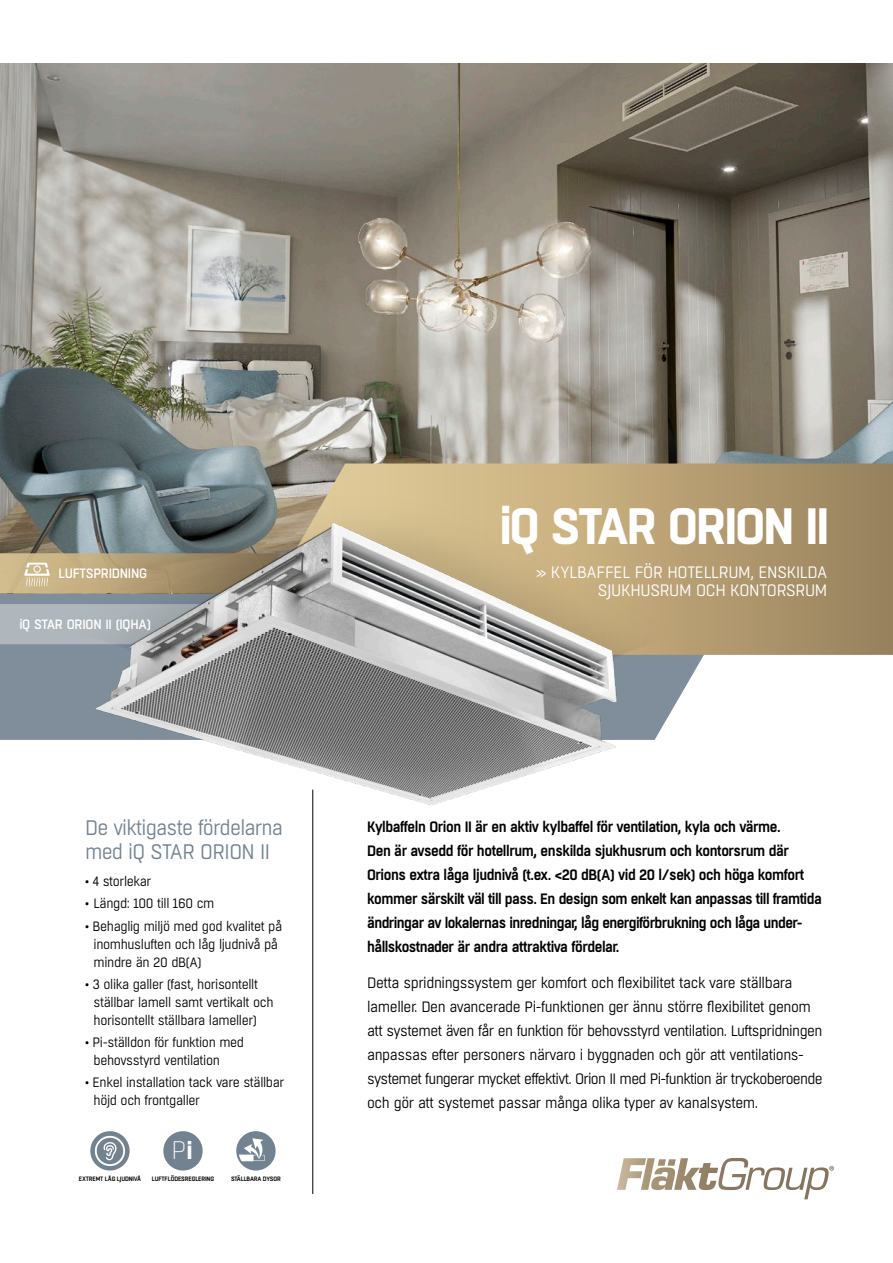
<style>
.page{position:relative;width:893px;height:1263px;background:#fff}
.page>*{position:absolute;margin:0;border:0;box-sizing:border-box;transform-origin:0 0}
.t1{font:700 51px "Boxed";letter-spacing:-.04em;color:#fff;scale:.95 1}
.t2{font:200 25.35px "Boxed";color:#fff}
.t3{font:21px/24px "Boxed";letter-spacing:-.04em;color:#728291;scale:.95 1}
.t4{font:16.5px/18px "Boxed";letter-spacing:-.02em;color:#fff;text-align:right;scale:.95 1}
.t5{font:15px/24px "Boxed";letter-spacing:-.03em;color:#000;scale:.95 1}
.t6{font:600 15px/24px "Boxed";letter-spacing:-.03em;color:#000;scale:.95 1}
.t7{font:13.5px/18px "Boxed";letter-spacing:-.03em;color:#000;scale:.95 1}
.t8{font:500 13.5px "Boxed";letter-spacing:-.02em;color:#fff;scale:.95 1}
.t9{font:600 6.3px "Boxed";letter-spacing:-.02em;color:#000;scale:.95 1}
.s1{font-weight:700;font-size:24.15px}
</style>
<div class="page">
<svg style="left:0;top:593px;width:704px;height:147px;fill:#808e9c"></svg>
<img style="left:0;top:64px;width:893px;height:489px">
<svg style="left:235px;top:463px;width:658px;height:192px;background:#ad9770"></svg>
<div style="left:0;top:604px;width:50px;height:40px;background:#afb7bc"></div>
<img style="left:50px;top:492px;width:632px;height:332px">
<svg style="left:0;top:553px;width:280px;height:40px;background:#b09d7a"></svg>
<hr style="left:313px;top:790px;width:1px;height:404px;background:#000">
<div style="left:236px;top:1131px;width:40px;height:39px;background:#728291;border-radius:50%"></div>
<svg style="left:238px;top:1138px;width:26px;height:23px"></svg>
<div style="left:163px;top:1131px;width:40px;height:39px;background:#728291;border-radius:50%"></div>
<svg style="left:90px;top:1131px;width:40px;height:39px"></svg>
<div style="left:95px;top:1136px;width:30px;height:30px;border:2px solid #fff;border-radius:50%"></div>
<svg style="left:104px;top:1142px;width:13px;height:18px"></svg>
<svg style="left:617px;top:1158px;width:217px;height:41px"></svg>
<p class="t8" style="left:59px;top:565px;width:95px">LUFTSPRIDNING</p>
<p class="t8" style="left:19px;top:616px;width:140px">iQ STAR ORION II (IQHA)</p>
<h3 class="t3" style="left:85px;top:816px;width:210px">De viktigaste fördelarna med iQ STAR ORION II</h3>
<p class="t7" style="left:85px;top:873px;width:71px">• 4 storlekar</p>
<p class="t7" style="left:85px;top:895px;width:138px">• Längd: 100 till 160 cm</p>
<p class="t7" style="left:94px;top:917px;width:200px;text-indent:-9px">• Behaglig miljö med god kvalitet på inomhusluften och låg ljudnivå på mindre än 20 dB(A)</p>
<p class="t7" style="left:94px;top:975px;width:191px;text-indent:-9px">• 3 olika galler (fast, horisontellt ställbar lamell samt vertikalt och horisontellt ställbara lameller)</p>
<p class="t7" style="left:94px;top:1034px;width:160px;text-indent:-9px">• Pi-ställdon för funktion med behovsstyrd ventilation</p>
<p class="t7" style="left:94px;top:1074px;width:202px;text-indent:-9px">• Enkel installation tack vare ställbar höjd och frontgaller</p>
<p class="t9" style="left:79px;top:1174px;width:67px">EXTREMT LÅG LJUDNIVÅ</p>
<h2 class="t2" style="left:171px;top:1135px;width:23px">P<span class="s1">i</span></h2>
<p class="t9" style="left:152px;top:1174px;width:67px">LUFTFLÖDESREGLERING</p>
<p class="t9" style="left:231px;top:1174px;width:54px">STÄLLBARA DYSOR</p>
<h1 class="t1" style="left:499px;top:492px;width:349px">iQ STAR ORION II</h1>
<p class="t4" style="left:536px;top:563px;width:309px">» KYLBAFFEL FÖR HOTELLRUM, ENSKILDA<br>SJUKHUSRUM OCH KONTORSRUM</p>
<p class="t6" style="left:367px;top:815px;width:480px">Kylbaffeln Orion II är en aktiv kylbaffel för ventilation, kyla och värme.<br>Den är avsedd för hotellrum, enskilda sjukhusrum och kontorsrum där Orions extra låga ljudnivå (t.ex. &lt;20 dB(A) vid 20 l/sek) och höga komfort kommer särskilt väl till pass. En design som enkelt kan anpassas till framtida ändringar av lokalernas inredningar, låg energiförbrukning och låga under&shy;hållskostnader är andra attraktiva fördelar.</p>
<p class="t5" style="left:367px;top:971px;width:481px">Detta spridningssystem ger komfort och flexibilitet tack vare ställbara lameller. Den avancerade Pi-funktionen ger ännu större flexibilitet genom att systemet även får en funktion för behovsstyrd ventilation. Luftspridningen anpassas efter personers närvaro i byggnaden och gör att ventilations&shy;systemet fungerar mycket effektivt. Orion II med Pi-funktion är tryckoberoende och gör att systemet passar många olika typer av kanalsystem.</p>
</div>
